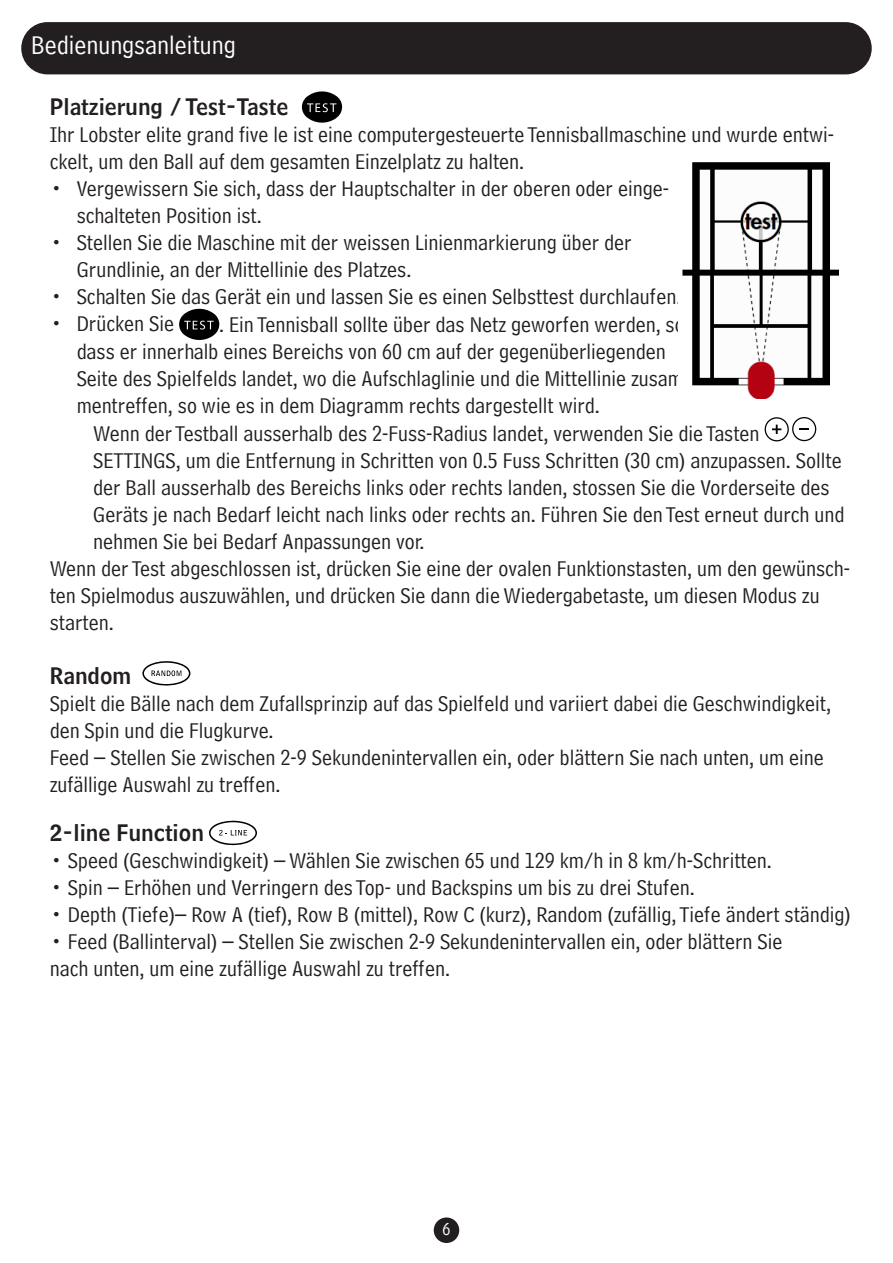
<style>
.page{position:relative;width:893px;height:1263px;background:#fff}
.page>*{position:absolute;margin:0;border:0;box-sizing:border-box;transform-origin:0 0}
.t1{font:27px "Bell Centennial Std Address";color:#fff}
.t2{font:22.5px/27px "Bell Centennial Std Address";color:#231f20}
.t3{font:22.5px "Bell Centennial Std Name Num";color:#231f20}
.t4{font:18px "Bell Centennial Std Address";color:#fff}
</style>
<div class="page">
<div style="left:434px;top:1217px;width:25px;height:26px;background:#231f20;border-radius:50%"></div>
<svg style="left:179px;top:309px;width:40px;height:31px"></svg>
<svg style="left:765px;top:417px;width:51px;height:24px"></svg>
<div style="left:21px;top:22px;width:851px;height:52px;background:#231f20;border-radius:26px"></div>
<svg style="left:302px;top:91px;width:40px;height:32px"></svg>
<img style="left:682px;top:162px;width:157px;height:236px">
<svg style="left:209px;top:820px;width:48px;height:26px"></svg>
<svg style="left:142px;top:661px;width:49px;height:25px"></svg>
<p class="t1" style="left:31px;top:29px;width:206px">Bedienungsanleitung</p>
<p class="t3" style="left:50px;top:93px;width:240px">Platzierung / Test-Taste</p>
<p class="t2" style="left:50px;top:121px;width:786px">Ihr Lobster elite grand five le ist eine computergesteuerte Tennisballmaschine und wurde entwi&shy;ckelt, um den Ball auf dem gesamten Einzelplatz zu halten.</p>
<p class="t2" style="left:77px;top:175px;width:594px;text-indent:-27px">• Vergewissern Sie sich, dass der Hauptschalter in der oberen oder einge&shy;schalteten Position ist.</p>
<p class="t2" style="left:77px;top:229px;width:557px;text-indent:-27px">• Stellen Sie die Maschine mit der weissen Linienmarkierung über der<br>Grundlinie, an der Mittellinie des Platzes.</p>
<p class="t2" style="left:50px;top:283px;width:633px">• Schalten Sie das Gerät ein und lassen Sie es einen Selbsttest durchlaufen.</p>
<p class="t2" style="left:50px;top:311px;width:126px">• Drücken Sie</p>
<p class="t2" style="left:77px;top:311px;width:614px;text-indent:143px">. Ein Tennisball sollte über das Netz geworfen werden, so dass er innerhalb eines Bereichs von 60 cm auf der gegenüberliegenden Seite des Spielfelds landet, wo die Aufschlaglinie und die Mittellinie zusam&shy;mentreffen, so wie es in dem Diagramm rechts dargestellt wird.</p>
<p class="t2" style="left:93px;top:420px;width:668px">Wenn der Testball ausserhalb des 2-Fuss-Radius landet, verwenden Sie die Tasten</p>
<p class="t2" style="left:93px;top:447px;width:750px">SETTINGS, um die Entfernung in Schritten von 0.5 Fuss Schritten (30 cm) anzupassen. Sollte</p>
<p class="t2" style="left:93px;top:474px;width:738px">der Ball ausserhalb des Bereichs links oder rechts landen, stossen Sie die Vorderseite des</p>
<p class="t2" style="left:93px;top:501px;width:753px">Geräts je nach Bedarf leicht nach links oder rechts an. Führen Sie den Test erneut durch und</p>
<p class="t2" style="left:93px;top:528px;width:333px">nehmen Sie bei Bedarf Anpassungen vor.</p>
<p class="t2" style="left:50px;top:555px;width:802px">Wenn der Test abgeschlossen ist, drücken Sie eine der ovalen Funktionstasten, um den gewünsch-</p>
<p class="t2" style="left:50px;top:582px;width:772px">ten Spielmodus auszuwählen, und drücken Sie dann die Wiedergabetaste, um diesen Modus zu</p>
<p class="t2" style="left:50px;top:609px;width:66px">starten.</p>
<p class="t3" style="left:50px;top:662px;width:83px">Random</p>
<p class="t2" style="left:50px;top:690px;width:783px">Spielt die Bälle nach dem Zufallsprinzip auf das Spielfeld und variiert dabei die Geschwindigkeit, den Spin und die Flugkurve.<br>Feed – Stellen Sie zwischen 2-9 Sekundenintervallen ein, oder blättern Sie nach unten, um eine zufällige Auswahl zu treffen.</p>
<p class="t3" style="left:50px;top:819px;width:156px">2-line Function</p>
<p class="t2" style="left:50px;top:847px;width:724px">• Speed (Geschwindigkeit) – Wählen Sie zwischen 65 und 129 km/h in 8 km/h-Schritten.</p>
<p class="t2" style="left:50px;top:874px;width:647px">• Spin – Erhöhen und Verringern des Top- und Backspins um bis zu drei Stufen.</p>
<p class="t2" style="left:50px;top:901px;width:803px">• Depth (Tiefe)– Row A (tief), Row B (mittel), Row C (kurz), Random (zufällig, Tiefe ändert ständig)</p>
<p class="t2" style="left:50px;top:928px;width:734px">• Feed (Ballinterval) – Stellen Sie zwischen 2-9 Sekundenintervallen ein, oder blättern Sie nach unten, um eine zufällige Auswahl zu treffen.</p>
<p class="t4" style="left:442px;top:1218px;width:9px">6</p>
</div>
